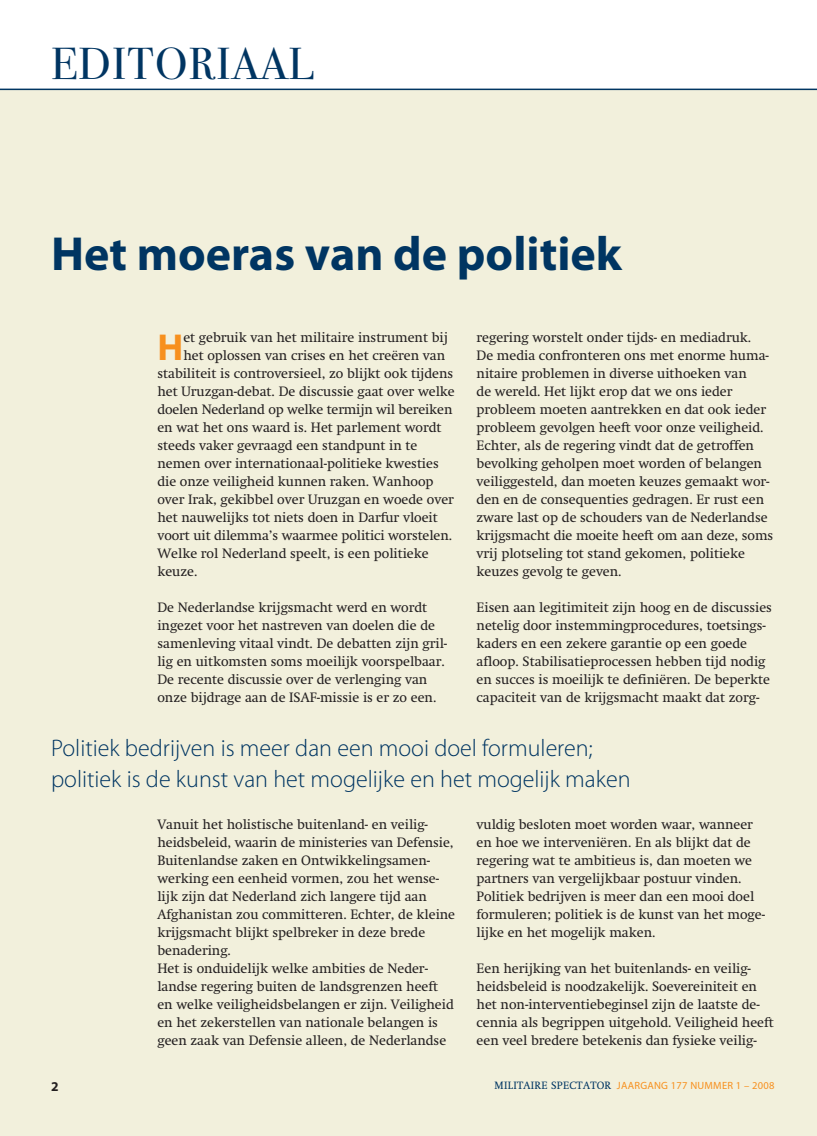
<style>
.page{position:relative;width:817px;height:1136px;background:#fff}
.page>*{position:absolute;margin:0;border:0;box-sizing:border-box;transform-origin:0 0}
.t1{font:700 48px "Myriad Pro";color:#003562}
.t2{font:45px "Bodoni Svty Two OSITCTT Book";letter-spacing:.03em;color:#003562}
.t3{font:700 37.65px "Myriad Pro";color:#f7901e}
.t4{font:300 24px/30px "Myriad Pro";color:#003562}
.t5{font:13.5px/18px "Swift";color:#231f20}
.t6{font:700 13.5px "Myriad Pro";color:#231f20}
.t7{font:10.5px "Myriad Pro";letter-spacing:.025em;color:#f7901e}
.s1{font-family:"Swift";color:#003562}
</style>
<div class="page">
<div style="left:0;top:89px;width:816px;height:1046px;background:#f2f0dc"></div>
<hr style="left:0;top:89px;width:816px;height:1px;background:#003562">
<h2 class="t2" style="left:51px;top:37px;width:264px">EDITORIAAL</h2>
<h1 class="t1" style="left:51px;top:225px;width:572px">Het moeras van de politiek</h1>
<h3 class="t3" style="left:157px;top:325px;width:27px">H</h3>
<p class="t5" style="left:183px;top:330px;width:266px">et gebruik van het militaire instrument bij</p>
<p class="t5" style="left:183px;top:348px;width:263px">het oplossen van crises en het creëren van</p>
<p class="t5" style="left:157px;top:366px;width:297px">stabiliteit is controversieel, zo blijkt ook tijdens</p>
<p class="t5" style="left:157px;top:384px;width:299px">het Uruzgan-debat. De discussie gaat over welke</p>
<p class="t5" style="left:157px;top:402px;width:296px">doelen Nederland op welke termijn wil bereiken</p>
<p class="t5" style="left:157px;top:420px;width:285px">en wat het ons waard is. Het parlement wordt</p>
<p class="t5" style="left:157px;top:438px;width:261px">steeds vaker gevraagd een standpunt in te</p>
<p class="t5" style="left:157px;top:456px;width:283px">nemen over internationaal-politieke kwesties</p>
<p class="t5" style="left:157px;top:474px;width:277px">die onze veiligheid kunnen raken. Wanhoop</p>
<p class="t5" style="left:157px;top:492px;width:298px">over Irak, gekibbel over Uruzgan en woede over</p>
<p class="t5" style="left:157px;top:510px;width:282px">het nauwelijks tot niets doen in Darfur vloeit</p>
<p class="t5" style="left:157px;top:528px;width:296px">voort uit dilemma’s waarmee politici worstelen.</p>
<p class="t5" style="left:157px;top:546px;width:273px">Welke rol Nederland speelt, is een politieke</p>
<p class="t5" style="left:157px;top:564px;width:41px">keuze.</p>
<p class="t5" style="left:157px;top:600px;width:291px">De Nederlandse krijgsmacht werd en wordt ingezet voor het nastreven van doelen die de samenleving vitaal vindt. De debatten zijn gril&shy;lig en uitkomsten soms moeilijk voorspelbaar.<br>De recente discussie over de verlenging van onze bijdrage aan de ISAF-missie is er zo een.</p>
<p class="t5" style="left:476px;top:330px;width:298px">regering worstelt onder tijds- en mediadruk.<br>De media confronteren ons met enorme huma&shy;nitaire problemen in diverse uithoeken van<br>de wereld. Het lijkt erop dat we ons ieder probleem moeten aantrekken en dat ook ieder probleem gevolgen heeft voor onze veiligheid.<br>Echter, als de regering vindt dat de getroffen bevolking geholpen moet worden of belangen veiliggesteld, dan moeten keuzes gemaakt wor&shy;den en de consequenties gedragen. Er rust een zware last op de schouders van de Nederlandse krijgsmacht die moeite heeft om aan deze, soms vrij plotseling tot stand gekomen, politieke keuzes gevolg te geven.</p>
<p class="t5" style="left:476px;top:600px;width:297px">Eisen aan legitimiteit zijn hoog en de discussies netelig door instemmingprocedures, toetsings&shy;kaders en een zekere garantie op een goede afloop. Stabilisatieprocessen hebben tijd nodig en succes is moeilijk te definiëren. De beperkte capaciteit van de krijgsmacht maakt dat zorg-</p>
<h3 class="t4" style="left:51px;top:735px;width:581px">Politiek bedrijven is meer dan een mooi doel formuleren; politiek is de kunst van het mogelijke en het mogelijk maken</h3>
<p class="t5" style="left:157px;top:816px;width:299px">Vanuit het holistische buitenland- en veilig&shy;heidsbeleid, waarin de ministeries van Defensie, Buitenlandse zaken en Ontwikkelingsamen&shy;werking een eenheid vormen, zou het wense&shy;lijk zijn dat Nederland zich langere tijd aan Afghanistan zou committeren. Echter, de kleine krijgsmacht blijkt spelbreker in deze brede benadering.<br>Het is onduidelijk welke ambities de Neder&shy;landse regering buiten de landsgrenzen heeft en welke veiligheidsbelangen er zijn. Veiligheid en het zekerstellen van nationale belangen is geen zaak van Defensie alleen, de Nederlandse</p>
<p class="t5" style="left:476px;top:816px;width:290px">vuldig besloten moet worden waar, wanneer en hoe we interveniëren. En als blijkt dat de regering wat te ambitieus is, dan moeten we partners van vergelijkbaar postuur vinden.<br>Politiek bedrijven is meer dan een mooi doel formuleren; politiek is de kunst van het moge&shy;lijke en het mogelijk maken.</p>
<p class="t5" style="left:476px;top:960px;width:299px">Een herijking van het buitenlands- en veilig&shy;heidsbeleid is noodzakelijk. Soevereiniteit en het non-interventiebeginsel zijn de laatste de&shy;cennia als begrippen uitgehold. Veiligheid heeft een veel bredere betekenis dan fysieke veilig-</p>
<p class="t6" style="left:51px;top:1078px;width:9px">2</p>
<p class="t7" style="left:494px;top:1078px;width:281px"><span class="s1">MILITAIRE SPECTATOR</span> JAARGANG 177 NUMMER 1 – 2008</p>
</div>
